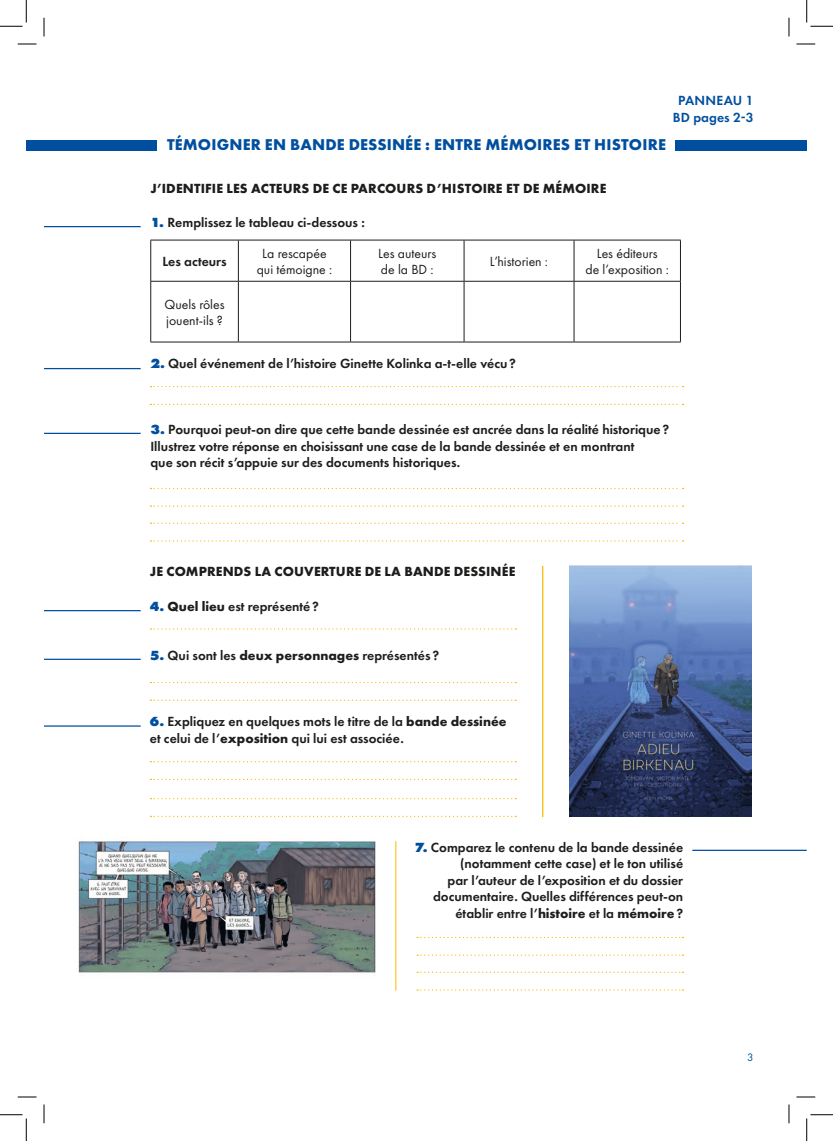
<style>
.page{position:relative;width:833px;height:1141px;background:#fff}
.page>*{position:absolute;margin:0;border:0;box-sizing:border-box;transform-origin:0 0}
.t1{font:700 16.25px "Futura PT";letter-spacing:.01em;color:#004f9f}
.t2{font:600 13.75px/16.5px "Futura PT";color:#1d1d1b}
.t3{font:13.75px/16.5px "Futura PT";color:#1d1d1b}
.t4{font:700 13.75px "Futura PT";letter-spacing:.01em;color:#1d1d1b}
.t5{font:600 13.75px "Futura PT";letter-spacing:.005em;color:#004f9f}
.t6{font:11.25px "Futura PT";color:#004f9f}
.s1{font-weight:800;color:#004f9f}
.s2{font-weight:700}
</style>
<div class="page">
<hr style="left:150px;top:240px;width:88px;height:1px;background:#1d1d1b">
<hr style="left:150px;top:240px;width:1px;height:41px;background:#1d1d1b">
<hr style="left:464px;top:240px;width:109px;height:1px;background:#1d1d1b">
<hr style="left:150px;top:281px;width:88px;height:1px;background:#1d1d1b">
<hr style="left:150px;top:281px;width:1px;height:61px;background:#1d1d1b">
<hr style="left:238px;top:281px;width:112px;height:1px;background:#1d1d1b">
<hr style="left:350px;top:281px;width:114px;height:1px;background:#1d1d1b">
<hr style="left:464px;top:281px;width:109px;height:1px;background:#1d1d1b">
<hr style="left:573px;top:281px;width:107px;height:1px;background:#1d1d1b">
<hr style="left:150px;top:342px;width:88px;height:1px;background:#1d1d1b">
<hr style="left:464px;top:342px;width:109px;height:1px;background:#1d1d1b">
<hr style="left:238px;top:240px;width:112px;height:1px;background:#1d1d1b">
<hr style="left:238px;top:240px;width:1px;height:41px;background:#1d1d1b">
<hr style="left:238px;top:281px;width:1px;height:61px;background:#1d1d1b">
<hr style="left:238px;top:342px;width:112px;height:1px;background:#1d1d1b">
<hr style="left:350px;top:240px;width:114px;height:1px;background:#1d1d1b">
<hr style="left:350px;top:240px;width:1px;height:41px;background:#1d1d1b">
<hr style="left:463px;top:240px;width:1px;height:41px;background:#1d1d1b">
<hr style="left:350px;top:281px;width:1px;height:61px;background:#1d1d1b">
<hr style="left:463px;top:281px;width:1px;height:61px;background:#1d1d1b">
<hr style="left:350px;top:342px;width:114px;height:1px;background:#1d1d1b">
<hr style="left:573px;top:240px;width:107px;height:1px;background:#1d1d1b">
<hr style="left:573px;top:240px;width:1px;height:41px;background:#1d1d1b">
<hr style="left:679px;top:240px;width:1px;height:41px;background:#1d1d1b">
<hr style="left:573px;top:281px;width:1px;height:61px;background:#1d1d1b">
<hr style="left:679px;top:281px;width:1px;height:61px;background:#1d1d1b">
<hr style="left:573px;top:342px;width:107px;height:1px;background:#1d1d1b">
<hr style="left:541px;top:565px;width:2px;height:252px;background:#fbba00">
<svg style="left:150px;top:386px;width:533px;height:1px"></svg>
<svg style="left:150px;top:488px;width:533px;height:1px"></svg>
<svg style="left:417px;top:936px;width:266px;height:2px"></svg>
<svg style="left:150px;top:522px;width:533px;height:2px"></svg>
<svg style="left:150px;top:682px;width:366px;height:1px"></svg>
<svg style="left:150px;top:761px;width:366px;height:1px"></svg>
<svg style="left:150px;top:798px;width:366px;height:1px"></svg>
<svg style="left:417px;top:971px;width:266px;height:1px"></svg>
<svg style="left:150px;top:403px;width:533px;height:2px"></svg>
<svg style="left:150px;top:505px;width:533px;height:1px"></svg>
<svg style="left:417px;top:954px;width:266px;height:1px"></svg>
<svg style="left:150px;top:540px;width:533px;height:1px"></svg>
<svg style="left:150px;top:699px;width:366px;height:1px"></svg>
<svg style="left:150px;top:778px;width:366px;height:2px"></svg>
<svg style="left:150px;top:815px;width:366px;height:2px"></svg>
<svg style="left:150px;top:628px;width:366px;height:1px"></svg>
<svg style="left:417px;top:989px;width:266px;height:1px"></svg>
<hr style="left:395px;top:841px;width:1px;height:149px;background:#fbba00">
<img style="left:569px;top:565px;width:182px;height:251px">
<img style="left:78px;top:841px;width:297px;height:132px">
<hr style="left:44px;top:226px;width:97px;height:1px;background:#004f9f">
<hr style="left:44px;top:368px;width:97px;height:1px;background:#004f9f">
<hr style="left:44px;top:432px;width:97px;height:2px;background:#004f9f">
<hr style="left:44px;top:610px;width:97px;height:1px;background:#004f9f">
<hr style="left:44px;top:658px;width:97px;height:2px;background:#004f9f">
<hr style="left:44px;top:725px;width:97px;height:1px;background:#004f9f">
<hr style="left:692px;top:849px;width:114px;height:1px;background:#004f9f">
<div style="left:26px;top:140px;width:130px;height:10px;background:#004f9f"></div>
<div style="left:675px;top:140px;width:131px;height:10px;background:#004f9f"></div>
<svg style="left:18px;top:43px;width:18px;height:2px"></svg>
<svg style="left:796px;top:43px;width:18px;height:2px"></svg>
<svg style="left:18px;top:1096px;width:18px;height:1px"></svg>
<svg style="left:796px;top:1096px;width:18px;height:1px"></svg>
<svg style="left:43px;top:18px;width:2px;height:18px"></svg>
<svg style="left:43px;top:1104px;width:2px;height:19px"></svg>
<svg style="left:788px;top:18px;width:1px;height:18px"></svg>
<svg style="left:788px;top:1104px;width:1px;height:19px"></svg>
<svg style="left:0;top:0;width:27px;height:27px"></svg>
<svg style="left:0;top:1114px;width:27px;height:26px"></svg>
<svg style="left:806px;top:0;width:26px;height:27px"></svg>
<svg style="left:806px;top:1114px;width:26px;height:26px"></svg>
<p class="t1" style="left:167px;top:134px;width:500px">TÉMOIGNER EN BANDE DESSINÉE : ENTRE MÉMOIRES ET HISTOIRE</p>
<p class="t4" style="left:150px;top:179px;width:457px">J’IDENTIFIE LES ACTEURS DE CE PARCOURS D’HISTOIRE ET DE MÉMOIRE</p>
<p class="t2" style="left:150px;top:214px;width:216px"><span class="s1">1.</span> Remplissez le tableau ci-dessous :</p>
<p class="t5" style="left:677px;top:92px;width:77px">PANNEAU 1</p>
<p class="t5" style="left:672px;top:108px;width:82px">BD pages 2-3</p>
<p class="t2" style="left:162px;top:253px;width:66px">Les acteurs</p>
<p class="t3" style="left:164px;top:296px;width:62px">Quels rôles jouent-ils ?</p>
<p class="t3" style="left:262px;top:245px;width:66px">La rescapée</p>
<p class="t3" style="left:256px;top:261px;width:77px">qui témoigne :</p>
<p class="t3" style="left:378px;top:245px;width:59px">Les auteurs</p>
<p class="t3" style="left:381px;top:261px;width:54px">de la BD :</p>
<p class="t3" style="left:489px;top:253px;width:60px">L’historien :</p>
<p class="t2" style="left:150px;top:355px;width:367px"><span class="s1">2.</span> Quel événement de l’histoire Ginette Kolinka a-t-elle vécu?</p>
<p class="t3" style="left:596px;top:245px;width:62px">Les éditeurs</p>
<p class="t3" style="left:585px;top:261px;width:85px">de l’exposition :</p>
<p class="t2" style="left:150px;top:421px;width:520px"><span class="s1">3.</span> Pourquoi peut-on dire que cette bande dessinée est ancrée dans la réalité historique?<br>Illustrez votre réponse en choisissant une case de la bande dessinée et en montrant</p>
<p class="t2" style="left:150px;top:454px;width:311px">que son récit s’appuie sur des documents historiques.</p>
<p class="t4" style="left:150px;top:562px;width:367px">JE COMPRENDS LA COUVERTURE DE LA BANDE DESSINÉE</p>
<p class="t2" style="left:150px;top:597px;width:170px"><span class="s1">4.</span> <span class="s2">Quel lieu</span> est représenté?</p>
<p class="t2" style="left:150px;top:647px;width:290px"><span class="s1">5.</span> Qui sont les <span class="s2">deux personnages</span> représentés ?</p>
<p class="t2" style="left:150px;top:713px;width:358px"><span class="s1">6.</span> Expliquez en quelques mots le titre de la <span class="s2">bande dessinée</span></p>
<p class="t2" style="left:150px;top:729px;width:255px">et celui de l’<span class="s2">exposition</span> qui lui est associée.</p>
<p class="t2" style="left:414px;top:838px;width:270px;text-align:right"><span class="s1">7.</span> Comparez le contenu de la bande dessinée (notamment cette case) et le ton utilisé<br>par l’auteur de l’exposition et du dossier documentaire. Quelles différences peut-on établir entre l’<span class="s2">histoire</span> et la <span class="s2">mémoire</span>?</p>
<p class="t6" style="left:746px;top:1050px;width:8px">3</p>
</div>
